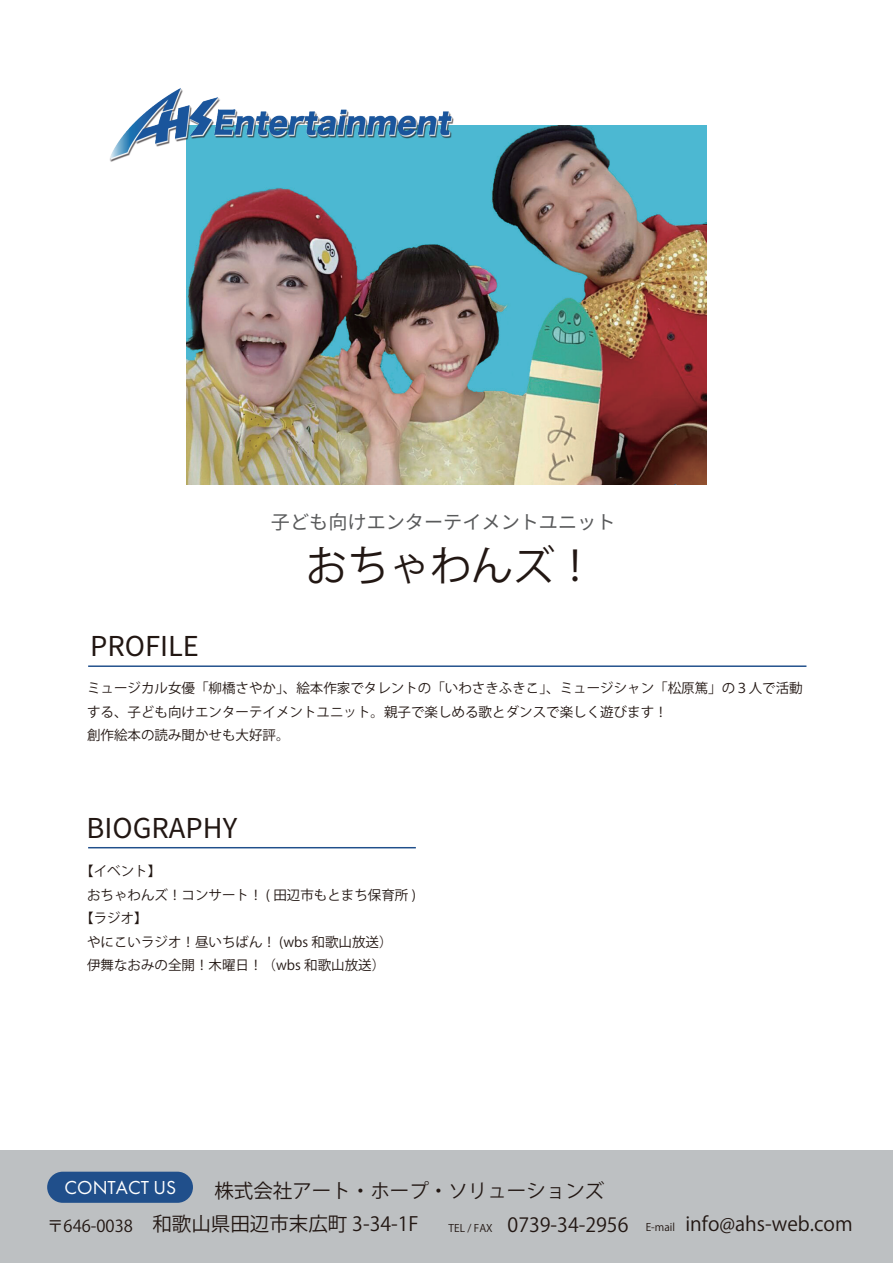
<style>
.page{position:relative;width:893px;height:1263px;background:#fff}
.page>*{position:absolute;margin:0;border:0;box-sizing:border-box;transform-origin:0 0}
.t1{font:41.4px "Koz Go Pr 6 N";color:#221713}
.t2{font:27.3px "Source Han Sans JP";color:#221713}
.t3{font:19.5px "Koz Go Pr 6 N";color:#221713}
.t4{font:19.5px "Futura PT";color:#fff}
.t5{font:19.2px "Source Han Sans JP";color:#595a5b}
.t6{font:13.5px/23.7px "Koz Go Pr 6 N";color:#221713}
.s1{font-size:16.5px}
.s2{font-size:10.5px}
</style>
<div class="page">
<img style="left:186px;top:125px;width:521px;height:359px">
<hr style="left:88px;top:665px;width:718px;height:2px;background:#204f8b">
<hr style="left:88px;top:847px;width:328px;height:1px;background:#204f8b">
<div style="left:0;top:1150px;width:893px;height:113px;background:#bdc0c2"></div>
<div style="left:47px;top:1172px;width:146px;height:31px;background:#204f8b;border-radius:16px"></div>
<img style="left:109px;top:88px;width:351px;height:74px">
<h3 class="t5" style="left:271px;top:511px;width:346px">子ども向けエンターテイメントユニット</h3>
<h2 class="t2" style="left:90px;top:631px;width:110px">PROFILE</h2>
<h1 class="t1" style="left:306px;top:542px;width:291px">おちゃわんズ！</h1>
<p class="t6" style="left:87px;top:676px;width:717px">ミュージカル女優「柳橋さやか」、絵本作家でタレントの「いわさきふきこ」、ミュージシャン「松原篤」の３人で活動する、子ども向けエンターテイメントユニット。親子で楽しめる歌とダンスで楽しく遊びます！<br>創作絵本の読み聞かせも大好評。</p>
<h2 class="t2" style="left:87px;top:812px;width:152px">BIOGRAPHY</h2>
<p class="t6" style="left:80px;top:859px;width:82px">【イベント】</p>
<p class="t6" style="left:87px;top:883px;width:330px">おちゃわんズ！コンサート！ ( 田辺市もとまち保育所 )</p>
<p class="t6" style="left:80px;top:907px;width:69px">【ラジオ】</p>
<p class="t6" style="left:87px;top:930px;width:307px">やにこいラジオ！昼いちばん！ (wbs 和歌山放送）</p>
<p class="t6" style="left:87px;top:954px;width:300px">伊舞なおみの全開！木曜日！（wbs 和歌山放送）</p>
<h3 class="t4" style="left:65px;top:1176px;width:113px">CONTACT US</h3>
<h3 class="t3" style="left:47px;top:1213px;width:373px"><span class="s1">〒646-0038</span>　和歌山県田辺市末広町 3-34-1F</h3>
<h3 class="t3" style="left:449px;top:1213px;width:405px"><span class="s2">TEL / FAX</span> 0739-34-2956 <span class="s2">E-mail</span> info@ahs-web.com</h3>
<h3 class="t3" style="left:214px;top:1180px;width:391px">株式会社アート・ホープ・ソリューションズ</h3>
</div>
